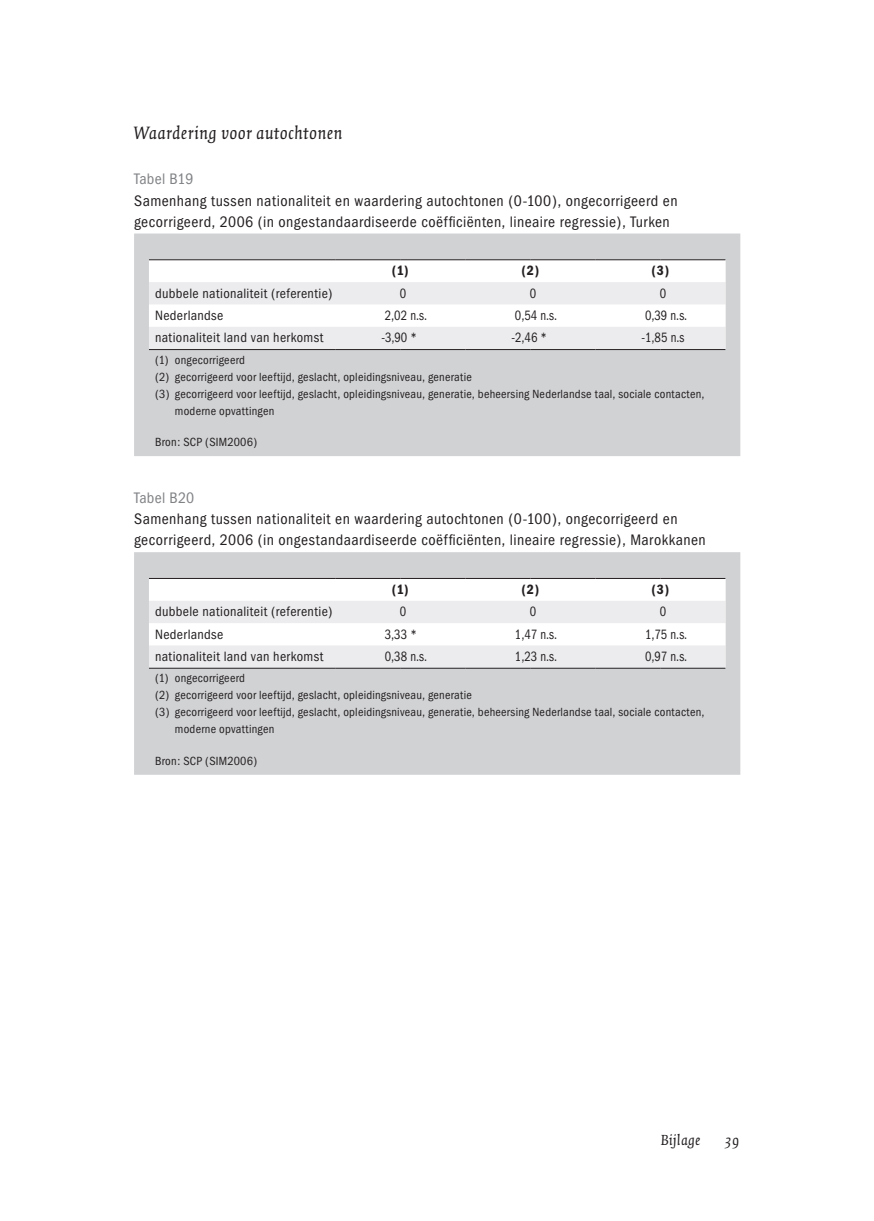
<style>
.page{position:relative;width:874px;height:1221px;background:#fff}
.page>*{position:absolute;margin:0;border:0;box-sizing:border-box;transform-origin:0 0}
.t1{font:italic 19.25px "Quadraat";letter-spacing:.015em;color:#231f20}
.t2{font:condensed 15.75px/21px "Franklin Gothic";letter-spacing:.03em;color:#231f20}
.t3{font:condensed 15.75px "Franklin Gothic";letter-spacing:.015em;color:#808285}
.t4{font:italic 15.75px "Quadraat";color:#231f20}
.t5{font:condensed 14px "Franklin Gothic";letter-spacing:.025em;color:#231f20}
.t6{font:condensed 14px "Franklin Gothic";letter-spacing:.025em;color:#231f20;scale:.9 1}
.t7{font:600 condensed 14px "Franklin Gothic";color:#231f20}
.t8{font:condensed 12.25px "Franklin Gothic";letter-spacing:.02em;color:#231f20}
</style>
<div class="page">
<div style="left:134px;top:233px;width:606px;height:223px;background:#d1d2d4"></div>
<svg style="left:149px;top:260px;width:576px;height:89px"></svg>
<hr style="left:149px;top:349px;width:186px;height:1px;background:#231f20">
<hr style="left:335px;top:349px;width:65px;height:1px;background:#231f20">
<hr style="left:400px;top:349px;width:65px;height:1px;background:#231f20">
<hr style="left:465px;top:349px;width:65px;height:1px;background:#231f20">
<hr style="left:530px;top:349px;width:65px;height:1px;background:#231f20">
<hr style="left:595px;top:349px;width:65px;height:1px;background:#231f20">
<hr style="left:660px;top:349px;width:65px;height:1px;background:#231f20">
<hr style="left:149px;top:259px;width:186px;height:1px;background:#231f20">
<hr style="left:335px;top:259px;width:65px;height:1px;background:#231f20">
<hr style="left:400px;top:259px;width:65px;height:1px;background:#231f20">
<hr style="left:465px;top:259px;width:65px;height:1px;background:#231f20">
<hr style="left:530px;top:259px;width:65px;height:1px;background:#231f20">
<hr style="left:595px;top:259px;width:65px;height:1px;background:#231f20">
<hr style="left:660px;top:259px;width:65px;height:1px;background:#231f20">
<div style="left:134px;top:552px;width:606px;height:222px;background:#d1d2d4"></div>
<svg style="left:149px;top:579px;width:576px;height:88px"></svg>
<hr style="left:149px;top:667px;width:186px;height:1px;background:#231f20">
<hr style="left:335px;top:667px;width:65px;height:1px;background:#231f20">
<hr style="left:400px;top:667px;width:65px;height:1px;background:#231f20">
<hr style="left:465px;top:667px;width:65px;height:1px;background:#231f20">
<hr style="left:530px;top:667px;width:65px;height:1px;background:#231f20">
<hr style="left:595px;top:667px;width:65px;height:1px;background:#231f20">
<hr style="left:660px;top:667px;width:65px;height:1px;background:#231f20">
<hr style="left:149px;top:578px;width:186px;height:1px;background:#231f20">
<hr style="left:335px;top:578px;width:65px;height:1px;background:#231f20">
<hr style="left:400px;top:578px;width:65px;height:1px;background:#231f20">
<hr style="left:465px;top:578px;width:65px;height:1px;background:#231f20">
<hr style="left:530px;top:578px;width:65px;height:1px;background:#231f20">
<hr style="left:595px;top:578px;width:65px;height:1px;background:#231f20">
<hr style="left:660px;top:578px;width:65px;height:1px;background:#231f20">
<h1 class="t1" style="left:134px;top:123px;width:210px">Waardering voor autochtonen</h1>
<p class="t3" style="left:134px;top:170px;width:61px">Tabel B19</p>
<p class="t2" style="left:134px;top:190px;width:544px">Samenhang tussen nationaliteit en waardering autochtonen (0-100), ongecorrigeerd en gecorrigeerd, 2006 (in ongestandaardiseerde coëfficiënten, lineaire regressie), Turken</p>
<p class="t7" style="left:391px;top:262px;width:18px">(1)</p>
<p class="t7" style="left:521px;top:262px;width:19px">(2)</p>
<p class="t7" style="left:651px;top:262px;width:19px">(3)</p>
<p class="t5" style="left:155px;top:285px;width:179px">dubbele nationaliteit (referentie)</p>
<p class="t6" style="left:399px;top:285px;width:9px">0</p>
<p class="t6" style="left:529px;top:285px;width:9px">0</p>
<p class="t6" style="left:659px;top:285px;width:9px">0</p>
<p class="t5" style="left:155px;top:307px;width:70px">Nederlandse</p>
<p class="t6" style="left:384px;top:307px;width:48px">2,02 n.s.</p>
<p class="t6" style="left:514px;top:307px;width:48px">0,54 n.s.</p>
<p class="t6" style="left:644px;top:307px;width:48px">0,39 n.s.</p>
<p class="t5" style="left:155px;top:330px;width:170px">nationaliteit land van herkomst</p>
<p class="t6" style="left:381px;top:330px;width:41px">-3,90 *</p>
<p class="t6" style="left:511px;top:330px;width:41px">-2,46 *</p>
<p class="t6" style="left:641px;top:330px;width:49px">-1,85 n.s</p>
<p class="t8" style="left:155px;top:353px;width:91px">(1) ongecorrigeerd</p>
<p class="t8" style="left:155px;top:370px;width:318px">(2) gecorrigeerd voor leeftijd, geslacht, opleidingsniveau, generatie</p>
<p class="t8" style="left:155px;top:387px;width:550px">(3) gecorrigeerd voor leeftijd, geslacht, opleidingsniveau, generatie, beheersing Nederlandse taal, sociale contacten,</p>
<p class="t8" style="left:175px;top:404px;width:101px">moderne opvattingen</p>
<p class="t8" style="left:155px;top:435px;width:103px">Bron: SCP (SIM2006)</p>
<p class="t3" style="left:134px;top:489px;width:62px">Tabel B20</p>
<p class="t2" style="left:134px;top:508px;width:573px">Samenhang tussen nationaliteit en waardering autochtonen (0-100), ongecorrigeerd en gecorrigeerd, 2006 (in ongestandaardiseerde coëfficiënten, lineaire regressie), Marokkanen</p>
<p class="t7" style="left:391px;top:581px;width:18px">(1)</p>
<p class="t7" style="left:521px;top:581px;width:19px">(2)</p>
<p class="t7" style="left:651px;top:581px;width:19px">(3)</p>
<p class="t5" style="left:155px;top:603px;width:179px">dubbele nationaliteit (referentie)</p>
<p class="t6" style="left:399px;top:603px;width:9px">0</p>
<p class="t6" style="left:529px;top:603px;width:9px">0</p>
<p class="t6" style="left:659px;top:603px;width:9px">0</p>
<p class="t5" style="left:155px;top:626px;width:70px">Nederlandse</p>
<p class="t6" style="left:384px;top:626px;width:37px">3,33 *</p>
<p class="t6" style="left:514px;top:626px;width:48px">1,47 n.s.</p>
<p class="t6" style="left:644px;top:626px;width:48px">1,75 n.s.</p>
<p class="t5" style="left:155px;top:648px;width:170px">nationaliteit land van herkomst</p>
<p class="t6" style="left:384px;top:648px;width:48px">0,38 n.s.</p>
<p class="t6" style="left:514px;top:648px;width:48px">1,23 n.s.</p>
<p class="t6" style="left:644px;top:648px;width:48px">0,97 n.s.</p>
<p class="t8" style="left:155px;top:671px;width:91px">(1) ongecorrigeerd</p>
<p class="t8" style="left:155px;top:688px;width:318px">(2) gecorrigeerd voor leeftijd, geslacht, opleidingsniveau, generatie</p>
<p class="t8" style="left:155px;top:705px;width:550px">(3) gecorrigeerd voor leeftijd, geslacht, opleidingsniveau, generatie, beheersing Nederlandse taal, sociale contacten,</p>
<p class="t8" style="left:175px;top:722px;width:101px">moderne opvattingen</p>
<p class="t8" style="left:155px;top:754px;width:103px">Bron: SCP (SIM2006)</p>
<p class="t4" style="left:660px;top:1131px;width:41px">Bijlage</p>
<p class="t4" style="left:723px;top:1131px;width:17px">39</p>
</div>
